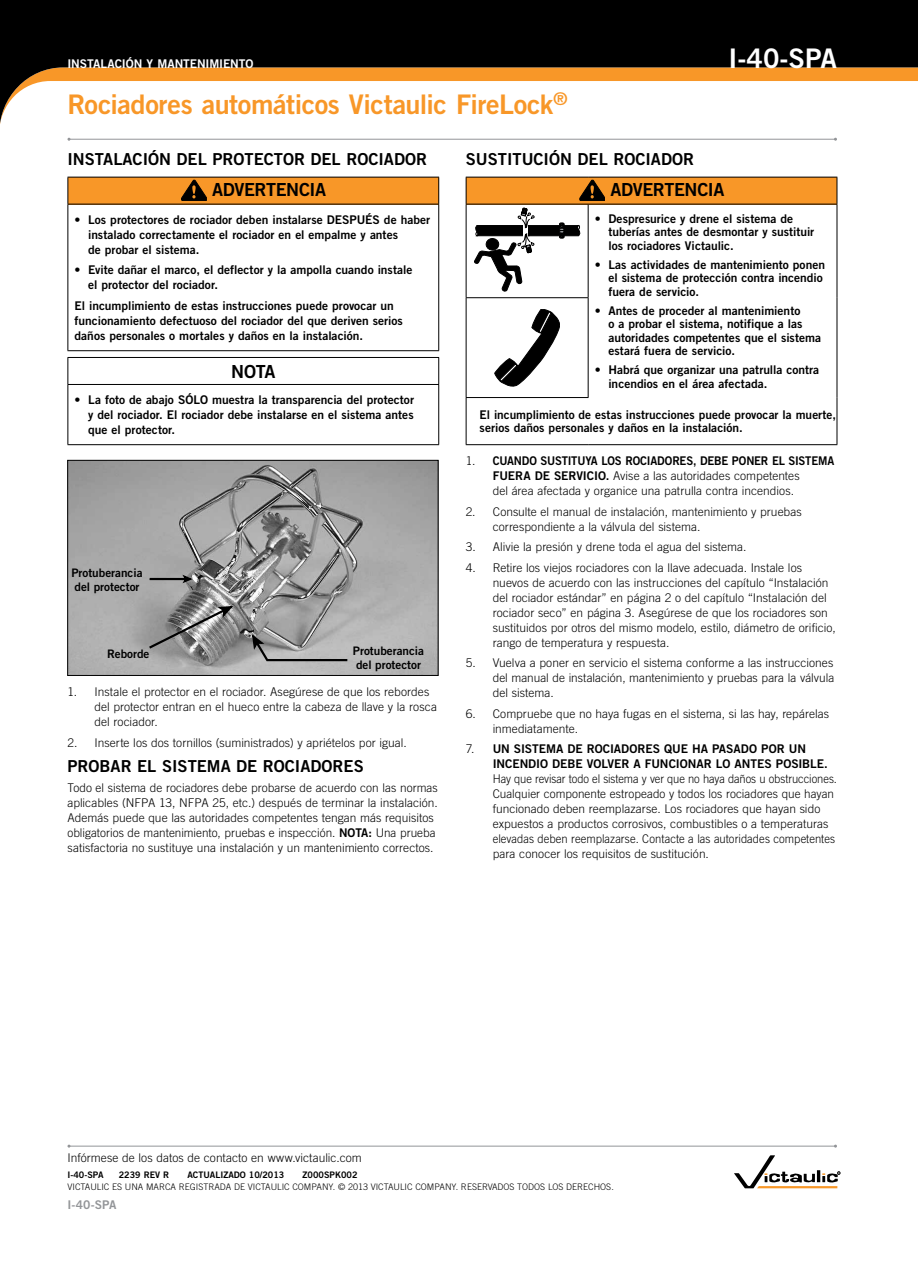
<style>
.page{position:relative;width:918px;height:1263px;background:#fff}
.page>*{position:absolute;margin:0;border:0;box-sizing:border-box;transform-origin:0 0}
.t1{font:27px "Trade Gothic LT Std Bd 2";letter-spacing:-.015em;color:#f89728}
.t2{font:27px "Trade Gothic LT Std Bd 2";color:#fff}
.t3{font:18px "Trade Gothic LT Std Bd 2";letter-spacing:-.02em;color:#000}
.t4{font:16.5px "Trade Gothic LT Std Bd 2";color:#000}
.t5{font:300 12px/15px "Trade Gothic LT Std";color:#000}
.t6{font:12px/13.5px "Trade Gothic LT Std Bd 2";color:#000}
.t7{font:300 12px/15px "Trade Gothic LT Std";color:#000;scale:.93 1}
.t8{font:12px "Trade Gothic LT Std Bd 2";color:#000;scale:.94 1}
.t9{font:12px "Trade Gothic LT Std Bd 2";letter-spacing:-.005em;color:#fff}
.t10{font:12px "Trade Gothic LT Std Bd 2";color:#939598}
.t11{font:11.7px/14.1px "Trade Gothic LT Std Bd 2";color:#000}
.t12{font:300 9px "Trade Gothic LT Std";color:#000}
.t13{font:9px "Trade Gothic LT Std Bd 2";color:#000}
.s1{font-family:"Trade Gothic LT Std Bd 2";font-weight:400}
.s2{font-family:"Trade Gothic LT Std";font-weight:300}
</style>
<div class="page">
<div style="left:68px;top:177px;width:371px;height:27px;background:#f89728"></div>
<hr style="left:68px;top:177px;width:371px;height:1px;background:#000">
<svg style="left:68px;top:177px;width:1px;height:27px"></svg>
<svg style="left:438px;top:177px;width:1px;height:27px"></svg>
<hr style="left:68px;top:204px;width:371px;height:1px;background:#000">
<hr style="left:68px;top:204px;width:1px;height:146px;background:#000">
<hr style="left:438px;top:204px;width:1px;height:146px;background:#000">
<hr style="left:68px;top:350px;width:371px;height:1px;background:#000">
<svg style="left:181px;top:180px;width:25px;height:20px"></svg>
<hr style="left:68px;top:357px;width:371px;height:1px;background:#000">
<svg style="left:68px;top:358px;width:1px;height:26px"></svg>
<svg style="left:438px;top:358px;width:1px;height:26px"></svg>
<hr style="left:68px;top:384px;width:371px;height:1px;background:#000">
<hr style="left:68px;top:385px;width:1px;height:59px;background:#000">
<hr style="left:438px;top:385px;width:1px;height:59px;background:#000">
<hr style="left:68px;top:444px;width:371px;height:1px;background:#000">
<img style="left:70px;top:462px;width:366px;height:212px">
<svg style="left:147px;top:605px;width:87px;height:45px;background:#8b8b8b"></svg>
<hr style="left:150px;top:578px;width:36px;height:2px;background:#000">
<svg style="left:181px;top:573px;width:12px;height:12px"></svg>
<svg style="left:251px;top:634px;width:99px;height:28px;background:#9b9b9b"></svg>
<div style="left:68px;top:460px;width:370px;height:216px;border:1px solid #000"></div>
<div style="left:466px;top:177px;width:371px;height:27px;background:#f89728"></div>
<hr style="left:466px;top:177px;width:122px;height:1px;background:#000">
<svg style="left:466px;top:177px;width:1px;height:27px"></svg>
<hr style="left:588px;top:177px;width:249px;height:1px;background:#000">
<svg style="left:837px;top:177px;width:1px;height:27px"></svg>
<hr style="left:466px;top:398px;width:1px;height:46px;background:#000">
<hr style="left:837px;top:397px;width:1px;height:47px;background:#000">
<hr style="left:466px;top:444px;width:122px;height:1px;background:#000">
<hr style="left:588px;top:444px;width:249px;height:1px;background:#000">
<hr style="left:466px;top:204px;width:122px;height:1px;background:#000">
<hr style="left:466px;top:204px;width:1px;height:93px;background:#000">
<hr style="left:588px;top:204px;width:249px;height:1px;background:#000">
<hr style="left:588px;top:204px;width:1px;height:93px;background:#000">
<hr style="left:837px;top:204px;width:1px;height:94px;background:#000">
<hr style="left:466px;top:297px;width:123px;height:1px;background:#000">
<hr style="left:466px;top:298px;width:1px;height:99px;background:#000">
<hr style="left:588px;top:298px;width:1px;height:99px;background:#000">
<hr style="left:837px;top:298px;width:1px;height:99px;background:#000">
<hr style="left:466px;top:397px;width:123px;height:1px;background:#000">
<svg style="left:579px;top:180px;width:25px;height:20px"></svg>
<svg style="left:474px;top:208px;width:106px;height:83px"></svg>
<svg style="left:495px;top:309px;width:65px;height:77px"></svg>
<svg style="left:0;top:0;width:918px;height:124px;fill:#000"></svg>
<hr style="left:69px;top:139px;width:767px;height:1px;background:#939598">
<hr style="left:69px;top:1146px;width:767px;height:1px;background:#939598">
<svg style="left:734px;top:1155px;width:106px;height:33px"></svg>
<p class="t9" style="left:68px;top:56px;width:187px">INSTALACIÓN Y MANTENIMIENTO</p>
<h1 class="t2" style="left:729px;top:41px;width:110px">I-40-SPA</h1>
<h1 class="t1" style="left:68px;top:88px;width:501px">Rociadores automáticos Victaulic FireLock<sup>®</sup></h1>
<h3 class="t4" style="left:68px;top:149px;width:361px">INSTALACIÓN DEL PROTECTOR DEL ROCIADOR</h3>
<h2 class="t3" style="left:212px;top:178px;width:116px">ADVERTENCIA</h2>
<p class="t6" style="left:88px;top:212px;width:344px;line-height:15px;text-indent:-14px">• Los protectores de rociador deben instalarse DESPUÉS de haber instalado correctamente el rociador en el empalme y antes<br>de probar el sistema.</p>
<p class="t6" style="left:88px;top:262px;width:326px;line-height:15px;text-indent:-14px">• Evite dañar el marco, el deflector y la ampolla cuando instale el protector del rociador.</p>
<p class="t6" style="left:75px;top:298px;width:330px;line-height:15px">El incumplimiento de estas instrucciones puede provocar un funcionamiento defectuoso del rociador del que deriven serios daños personales o mortales y daños en la instalación.</p>
<h2 class="t3" style="left:231px;top:360px;width:46px">NOTA</h2>
<p class="t6" style="left:88px;top:392px;width:327px;line-height:15px;text-align:justify;text-indent:-14px">• La foto de abajo SÓLO muestra la transparencia del protector y del rociador. El rociador debe instalarse en el sistema antes que el protector.</p>
<p class="t11" style="left:71px;top:565px;width:73px">Protuberancia del protector</p>
<p class="t11" style="left:353px;top:643px;width:73px">Protuberancia del protector</p>
<p class="t11" style="left:107px;top:647px;width:44px">Reborde</p>
<p class="t5" style="left:94px;top:684px;width:344px;text-indent:-27px">1. Instale el protector en el rociador. Asegúrese de que los rebordes del protector entran en el hueco entre la cabeza de llave y la rosca del rociador.</p>
<p class="t5" style="left:68px;top:735px;width:341px">2. Inserte los dos tornillos (suministrados) y apriételos por igual.</p>
<h3 class="t4" style="left:68px;top:756px;width:298px">PROBAR EL SISTEMA DE ROCIADORES</h3>
<p class="t5" style="left:68px;top:780px;width:372px">Todo el sistema de rociadores debe probarse de acuerdo con las normas aplicables (NFPA 13, NFPA 25, etc.) después de terminar la instalación.<br>Además puede que las autoridades competentes tengan más requisitos obligatorios de mantenimiento, pruebas e inspección. <span class="s1">NOTA:</span> Una prueba satisfactoria no sustituye una instalación y un mantenimiento correctos.</p>
<h3 class="t4" style="left:466px;top:149px;width:230px">SUSTITUCIÓN DEL ROCIADOR</h3>
<h2 class="t3" style="left:610px;top:178px;width:116px">ADVERTENCIA</h2>
<p class="t6" style="left:608px;top:212px;width:207px;text-indent:-14px">• Despresurice y drene el sistema de tuberías antes de desmontar y sustituir los rociadores Victaulic.</p>
<p class="t6" style="left:608px;top:258px;width:218px;text-indent:-14px">• Las actividades de mantenimiento ponen el sistema de protección contra incendio fuera de servicio.</p>
<p class="t6" style="left:608px;top:304px;width:214px;text-indent:-14px">• Antes de proceder al mantenimiento<br>o a probar el sistema, notifique a las autoridades competentes que el sistema estará fuera de servicio.</p>
<p class="t6" style="left:608px;top:363px;width:212px;text-indent:-14px">• Habrá que organizar una patrulla contra incendios en el área afectada.</p>
<p class="t6" style="left:480px;top:407px;width:358px">El incumplimiento de estas instrucciones puede provocar la muerte, serios daños personales y daños en la instalación.</p>
<p class="t8" style="left:466px;top:454px;width:394px"><span class="s2">1.</span> CUANDO SUSTITUYA LOS ROCIADORES, DEBE PONER EL SISTEMA</p>
<p class="t5" style="left:493px;top:468px;width:309px"><span class="s1">FUERA DE SERVICIO.</span> Avise a las autoridades competentes del área afectada y organice una patrulla contra incendios.</p>
<p class="t5" style="left:493px;top:504px;width:311px;text-indent:-27px">2. Consulte el manual de instalación, mantenimiento y pruebas correspondiente a la válvula del sistema.</p>
<p class="t5" style="left:466px;top:539px;width:282px">3. Alivie la presión y drene toda el agua del sistema.</p>
<p class="t5" style="left:493px;top:560px;width:345px;text-indent:-27px">4. Retire los viejos rociadores con la llave adecuada. Instale los nuevos de acuerdo con las instrucciones del capítulo “Instalación del rociador estándar” en página 2 o del capítulo “Instalación del rociador seco” en página 3. Asegúrese de que los rociadores son sustituidos por otros del mismo modelo, estilo, diámetro de orificio, rango de temperatura y respuesta.</p>
<p class="t5" style="left:493px;top:655px;width:343px;text-align:justify;text-indent:-27px">5. Vuelva a poner en servicio el sistema conforme a las instrucciones del manual de instalación, mantenimiento y pruebas para la válvula del sistema.</p>
<p class="t5" style="left:493px;top:705px;width:338px;text-indent:-27px">6. Compruebe que no haya fugas en el sistema, si las hay, repárelas inmediatamente.</p>
<p class="t6" style="left:493px;top:741px;width:337px;line-height:15px;text-indent:-27px"><span class="s2">7.</span> UN SISTEMA DE ROCIADORES QUE HA PASADO POR UN<br>INCENDIO DEBE VOLVER A FUNCIONAR LO ANTES POSIBLE.</p>
<p class="t7" style="left:493px;top:771px;width:372px">Hay que revisar todo el sistema y ver que no haya daños u obstrucciones.<br>Cualquier componente estropeado y todos los rociadores que hayan funcionado deben reemplazarse. Los rociadores que hayan sido expuestos a productos corrosivos, combustibles o a temperaturas elevadas deben reemplazarse. Contacte a las autoridades competentes para conocer los requisitos de sustitución.</p>
<p class="t5" style="left:68px;top:1150px;width:296px">Infórmese de los datos de contacto en www.victaulic.com</p>
<p class="t13" style="left:68px;top:1170px;width:38px">I-40-SPA</p>
<p class="t13" style="left:119px;top:1170px;width:52px">2239 REV R</p>
<p class="t13" style="left:187px;top:1170px;width:99px">ACTUALIZADO 10/2013</p>
<p class="t13" style="left:303px;top:1170px;width:56px">Z000SPK002</p>
<p class="t12" style="left:68px;top:1181px;width:548px">VICTAULIC ES UNA MARCA REGISTRADA DE VICTAULIC COMPANY. © 2013 VICTAULIC COMPANY. RESERVADOS TODOS LOS DERECHOS.</p>
<p class="t10" style="left:68px;top:1197px;width:50px">I-40-SPA</p>
</div>
